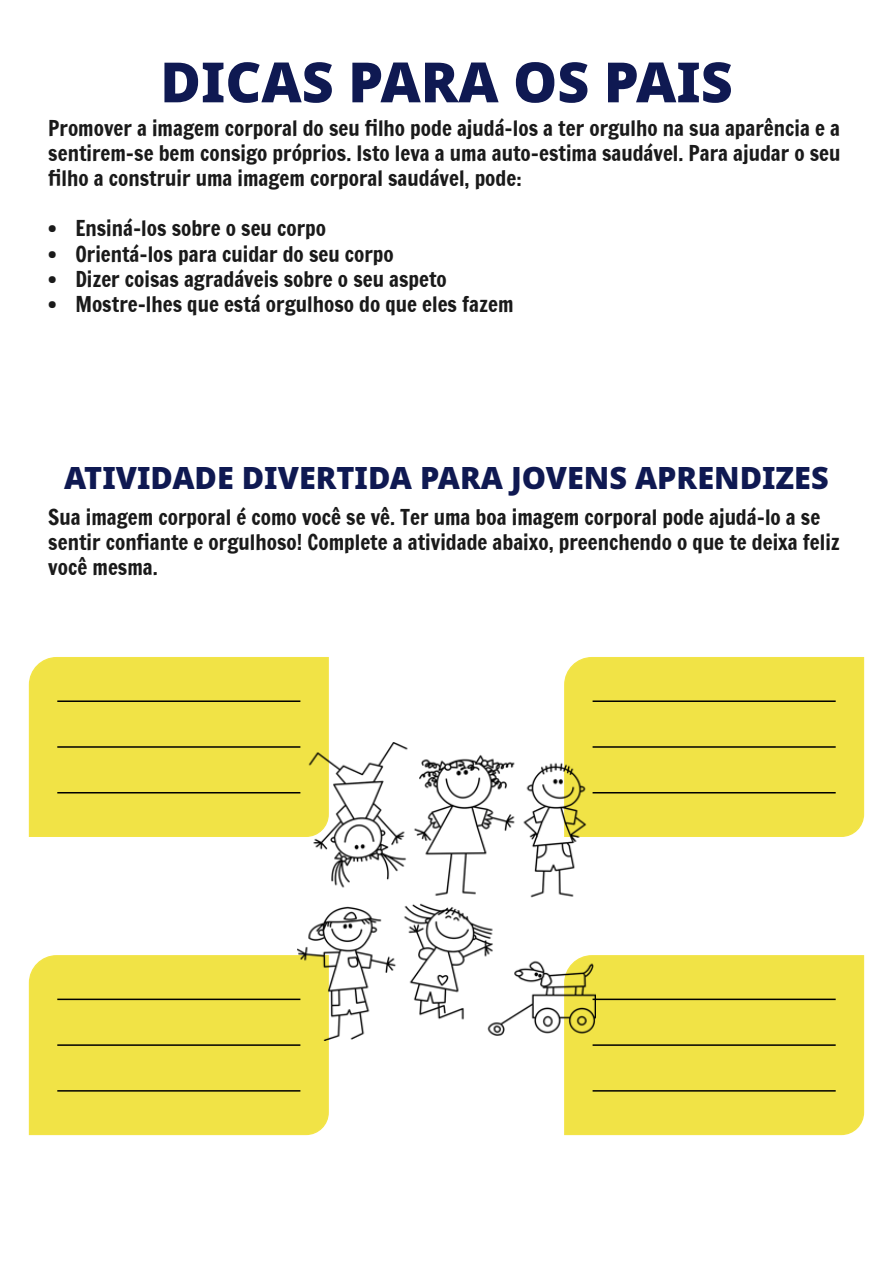
<style>
.page{position:relative;width:893px;height:1263px;background:#fff}
.page>*{position:absolute;margin:0;border:0;box-sizing:border-box;transform-origin:0 0}
.t1{font:900 55.5px "Noto Sans";color:#0f1952}
.t2{font:900 30.6px "Noto Sans";color:#0f1952}
.t3{font:21px/25.2px "Francois One";color:#1a1a1a;text-align:justify}
</style>
<div class="page">
<div style="left:28px;top:657px;width:301px;height:180px;background:#f1e346"></div>
<hr style="left:57px;top:700px;width:243px;height:2px;background:#000">
<hr style="left:57px;top:746px;width:243px;height:2px;background:#000">
<hr style="left:57px;top:792px;width:243px;height:1px;background:#000">
<div style="left:28px;top:955px;width:301px;height:181px;background:#f1e346"></div>
<hr style="left:57px;top:998px;width:243px;height:2px;background:#000">
<hr style="left:57px;top:1044px;width:243px;height:2px;background:#000">
<hr style="left:57px;top:1090px;width:243px;height:1px;background:#000">
<div style="left:564px;top:657px;width:301px;height:180px;background:#f1e346"></div>
<hr style="left:593px;top:700px;width:243px;height:2px;background:#000">
<hr style="left:593px;top:746px;width:243px;height:2px;background:#000">
<hr style="left:593px;top:792px;width:243px;height:1px;background:#000">
<div style="left:564px;top:955px;width:301px;height:181px;background:#f1e346"></div>
<hr style="left:593px;top:998px;width:243px;height:2px;background:#000">
<hr style="left:593px;top:1044px;width:243px;height:2px;background:#000">
<hr style="left:593px;top:1090px;width:243px;height:1px;background:#000">
<img style="left:298px;top:742px;width:297px;height:298px">
<h1 class="t1" style="left:160px;top:40px;width:574px">DICAS PARA OS PAIS</h1>
<p class="t3" style="left:48px;top:116px;width:794px">Promover a imagem corporal do seu filho pode ajudá-los a ter orgulho na sua aparência e a sentirem-se bem consigo próprios. Isto leva a uma auto-estima saudável. Para ajudar o seu filho a construir uma imagem corporal saudável, pode:</p>
<p class="t3" style="left:48px;top:217px;width:279px">• Ensiná-los sobre o seu corpo</p>
<p class="t3" style="left:48px;top:242px;width:347px">• Orientá-los para cuidar do seu corpo</p>
<p class="t3" style="left:48px;top:267px;width:400px">• Dizer coisas agradáveis sobre o seu aspeto</p>
<p class="t3" style="left:48px;top:292px;width:467px">• Mostre-lhes que está orgulhoso do que eles fazem</p>
<h2 class="t2" style="left:64px;top:455px;width:766px">ATIVIDADE DIVERTIDA PARA JOVENS APRENDIZES</h2>
<p class="t3" style="left:48px;top:505px;width:793px;text-align:left">Sua imagem corporal é como você se vê. Ter uma boa imagem corporal pode ajudá-lo a se sentir confiante e orgulhoso! Complete a atividade abaixo, preenchendo o que te deixa feliz você mesma.</p>
</div>
